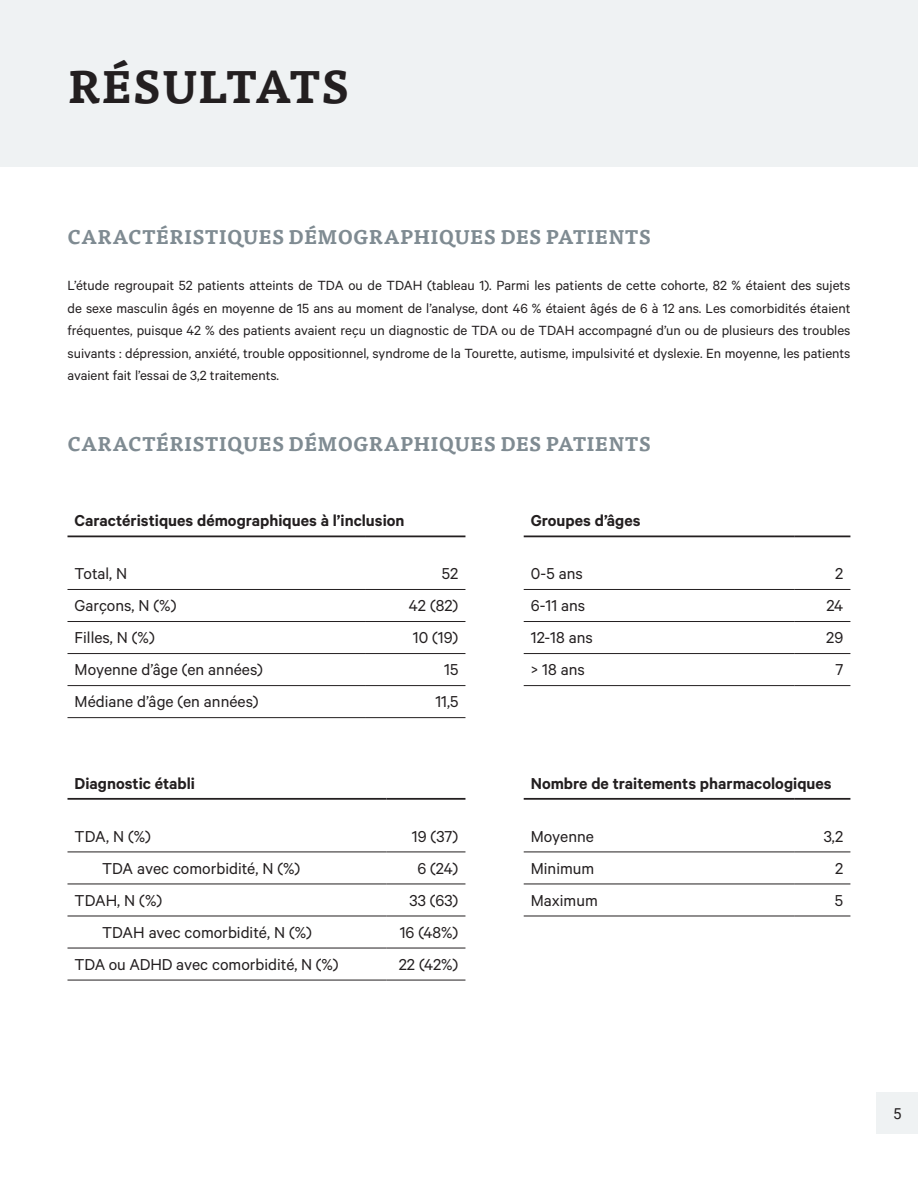
<style>
.page{position:relative;width:918px;height:1188px;background:#fff}
.page>*{position:absolute;margin:0;border:0;box-sizing:border-box;transform-origin:0 0}
.t1{font:700 45px "Tisa OT";letter-spacing:.005em;color:#231f20}
.t2{font:700 19.5px "Tisa OT";letter-spacing:.01em;color:#7f8b92}
.t3{font:17.85px "Calibre";color:#231f20}
.t4{font:600 17.85px "Calibre";color:#231f20}
.t5{font:15px/22.5px "Calibre";color:#231f20;text-align:justify}
.t6{font:15px "Roboto";color:#231f20}
</style>
<div class="page">
<div style="left:877px;top:1093px;width:41px;height:41px;background:#eff2f3"></div>
<div style="left:0;top:0;width:918px;height:166px;background:#eff2f3"></div>
<hr style="left:68px;top:536px;width:297px;height:1px;background:#231f20">
<hr style="left:365px;top:536px;width:100px;height:1px;background:#231f20">
<hr style="left:68px;top:717px;width:297px;height:1px;background:#231f20">
<hr style="left:365px;top:717px;width:100px;height:1px;background:#231f20">
<hr style="left:68px;top:589px;width:297px;height:1px;background:#231f20">
<hr style="left:365px;top:589px;width:100px;height:1px;background:#231f20">
<hr style="left:68px;top:621px;width:297px;height:1px;background:#231f20">
<hr style="left:365px;top:621px;width:100px;height:1px;background:#231f20">
<hr style="left:68px;top:653px;width:297px;height:1px;background:#231f20">
<hr style="left:365px;top:653px;width:100px;height:1px;background:#231f20">
<hr style="left:68px;top:685px;width:297px;height:1px;background:#231f20">
<hr style="left:365px;top:685px;width:100px;height:1px;background:#231f20">
<hr style="left:68px;top:798px;width:319px;height:2px;background:#231f20">
<hr style="left:387px;top:798px;width:78px;height:2px;background:#231f20">
<hr style="left:68px;top:980px;width:319px;height:1px;background:#231f20">
<hr style="left:387px;top:980px;width:78px;height:1px;background:#231f20">
<hr style="left:68px;top:852px;width:319px;height:1px;background:#231f20">
<hr style="left:387px;top:852px;width:78px;height:1px;background:#231f20">
<hr style="left:68px;top:884px;width:319px;height:1px;background:#231f20">
<hr style="left:387px;top:884px;width:78px;height:1px;background:#231f20">
<hr style="left:68px;top:916px;width:319px;height:1px;background:#231f20">
<hr style="left:387px;top:916px;width:78px;height:1px;background:#231f20">
<hr style="left:68px;top:948px;width:319px;height:1px;background:#231f20">
<hr style="left:387px;top:948px;width:78px;height:1px;background:#231f20">
<hr style="left:524px;top:536px;width:271px;height:1px;background:#231f20">
<hr style="left:795px;top:536px;width:55px;height:1px;background:#231f20">
<hr style="left:524px;top:589px;width:271px;height:1px;background:#231f20">
<hr style="left:795px;top:589px;width:55px;height:1px;background:#231f20">
<hr style="left:524px;top:621px;width:271px;height:1px;background:#231f20">
<hr style="left:795px;top:621px;width:55px;height:1px;background:#231f20">
<hr style="left:524px;top:653px;width:271px;height:1px;background:#231f20">
<hr style="left:795px;top:653px;width:55px;height:1px;background:#231f20">
<hr style="left:524px;top:685px;width:271px;height:1px;background:#231f20">
<hr style="left:795px;top:685px;width:55px;height:1px;background:#231f20">
<hr style="left:524px;top:798px;width:271px;height:2px;background:#231f20">
<hr style="left:795px;top:798px;width:55px;height:2px;background:#231f20">
<hr style="left:524px;top:852px;width:271px;height:1px;background:#231f20">
<hr style="left:795px;top:852px;width:55px;height:1px;background:#231f20">
<hr style="left:524px;top:884px;width:271px;height:1px;background:#231f20">
<hr style="left:795px;top:884px;width:55px;height:1px;background:#231f20">
<hr style="left:524px;top:916px;width:271px;height:1px;background:#231f20">
<hr style="left:795px;top:916px;width:55px;height:1px;background:#231f20">
<h1 class="t1" style="left:68px;top:59px;width:283px">RÉSULTATS</h1>
<h2 class="t2" style="left:68px;top:224px;width:585px">CARACTÉRISTIQUES DÉMOGRAPHIQUES DES PATIENTS</h2>
<p class="t5" style="left:68px;top:274px;width:785px">L’étude regroupait 52 patients atteints de TDA ou de TDAH (tableau 1). Parmi les patients de cette cohorte, 82 % étaient des sujets de sexe masculin âgés en moyenne de 15 ans au moment de l’analyse, dont 46 % étaient âgés de 6 à 12 ans. Les comorbidités étaient fréquentes, puisque 42 % des patients avaient reçu un diagnostic de TDA ou de TDAH accompagné d’un ou de plusieurs des troubles suivants : dépression, anxiété, trouble oppositionnel, syndrome de la Tourette, autisme, impulsivité et dyslexie. En moyenne, les patients avaient fait l’essai de 3,2 traitements.</p>
<h2 class="t2" style="left:68px;top:431px;width:585px">CARACTÉRISTIQUES DÉMOGRAPHIQUES DES PATIENTS</h2>
<p class="t4" style="left:75px;top:510px;width:331px">Caractéristiques démographiques à l’inclusion</p>
<p class="t3" style="left:75px;top:563px;width:54px">Total, N</p>
<p class="t3" style="left:442px;top:563px;width:18px">52</p>
<p class="t3" style="left:75px;top:595px;width:103px">Garçons, N (%)</p>
<p class="t3" style="left:409px;top:595px;width:51px">42 (82)</p>
<p class="t3" style="left:75px;top:627px;width:82px">Filles, N (%)</p>
<p class="t3" style="left:413px;top:627px;width:47px">10 (19)</p>
<p class="t3" style="left:75px;top:659px;width:190px">Moyenne d’âge (en années)</p>
<p class="t3" style="left:444px;top:659px;width:16px">15</p>
<p class="t3" style="left:75px;top:691px;width:186px">Médiane d’âge (en années)</p>
<p class="t3" style="left:435px;top:691px;width:24px">11,5</p>
<p class="t4" style="left:75px;top:772px;width:122px">Diagnostic établi</p>
<p class="t3" style="left:75px;top:826px;width:78px">TDA, N (%)</p>
<p class="t3" style="left:412px;top:826px;width:48px">19 (37)</p>
<p class="t3" style="left:102px;top:858px;width:200px">TDA avec comorbidité, N (%)</p>
<p class="t3" style="left:417px;top:858px;width:42px">6 (24)</p>
<p class="t3" style="left:75px;top:890px;width:89px">TDAH, N (%)</p>
<p class="t3" style="left:409px;top:890px;width:50px">33 (63)</p>
<p class="t3" style="left:102px;top:922px;width:211px">TDAH avec comorbidité, N (%)</p>
<p class="t3" style="left:400px;top:922px;width:60px">16 (48%)</p>
<p class="t3" style="left:75px;top:954px;width:266px">TDA ou ADHD avec comorbidité, N (%)</p>
<p class="t3" style="left:399px;top:954px;width:61px">22 (42%)</p>
<p class="t4" style="left:531px;top:510px;width:111px">Groupes d’âges</p>
<p class="t3" style="left:531px;top:563px;width:53px">0-5 ans</p>
<p class="t3" style="left:835px;top:563px;width:10px">2</p>
<p class="t3" style="left:531px;top:595px;width:56px">6-11 ans</p>
<p class="t3" style="left:826px;top:595px;width:18px">24</p>
<p class="t3" style="left:531px;top:627px;width:63px">12-18 ans</p>
<p class="t3" style="left:826px;top:627px;width:19px">29</p>
<p class="t3" style="left:531px;top:659px;width:56px">&gt; 18 ans</p>
<p class="t3" style="left:835px;top:659px;width:9px">7</p>
<p class="t4" style="left:531px;top:772px;width:302px">Nombre de traitements pharmacologiques</p>
<p class="t3" style="left:531px;top:826px;width:65px">Moyenne</p>
<p class="t3" style="left:824px;top:826px;width:21px">3,2</p>
<p class="t3" style="left:531px;top:858px;width:65px">Minimum</p>
<p class="t3" style="left:835px;top:858px;width:10px">2</p>
<p class="t3" style="left:531px;top:890px;width:69px">Maximum</p>
<p class="t3" style="left:835px;top:890px;width:10px">5</p>
<p class="t6" style="left:893px;top:1103px;width:10px">5</p>
</div>
